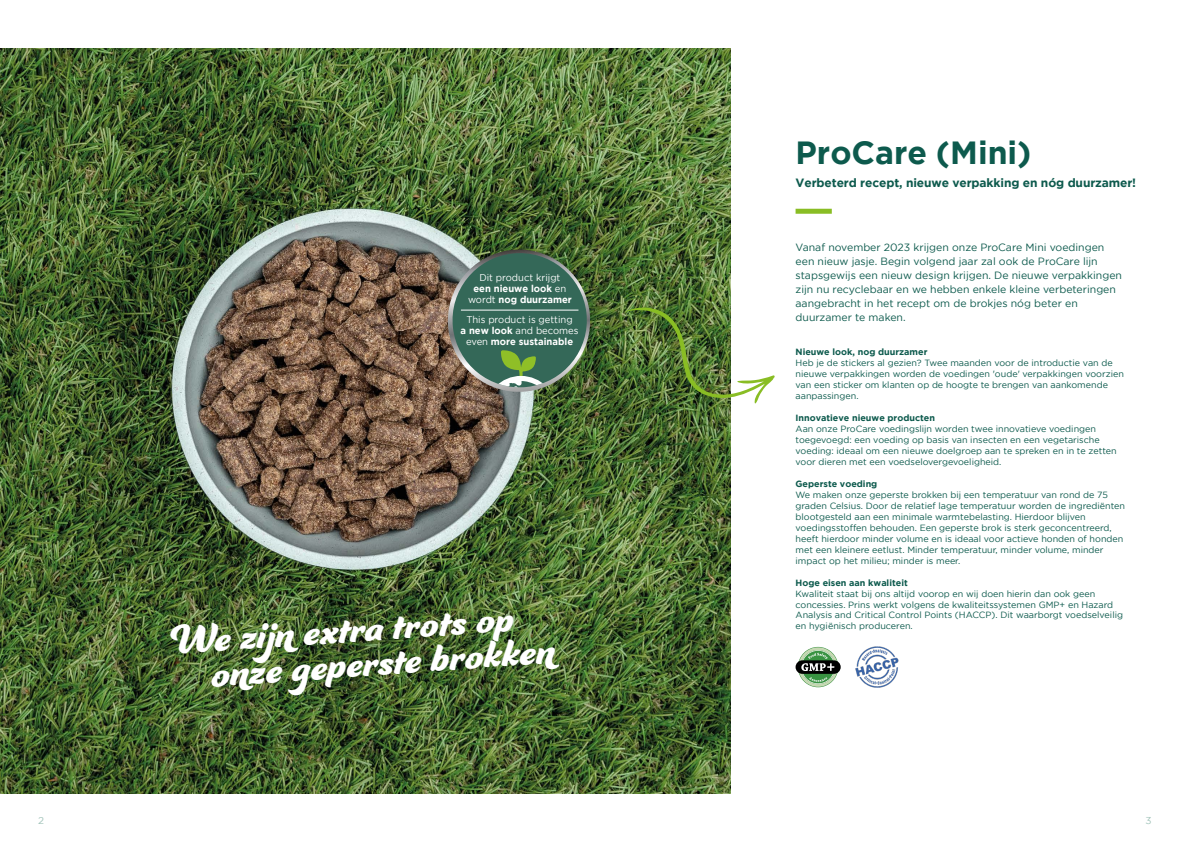
<style>
.page{position:relative;width:1191px;height:842px;background:#fff}
.page>*{position:absolute;margin:0;border:0;box-sizing:border-box;transform-origin:0 0}
.t1{font:44px/35px "Ganache";color:#fff}
.t2{font:700 32px "Gotham";color:#0d5a4d}
.t3{font:700 12px "Gotham";letter-spacing:-.01em;color:#0d5a4d}
.t4{font:10.5px/14px "Gotham";color:#0d5a4d}
.t5{font:10px "Gotham";color:#a2c4ba}
.t6{font:9.9px/10.9px "Gotham";color:#fff;text-align:center;scale:.96 1}
.t7{font:700 9.9px/10.9px "Gotham";color:#fff;text-align:center;scale:.96 1}
.t8{font:9px/11px "Gotham";color:#0d5a4d}
.t9{font:700 9px "Gotham";color:#0d5a4d}
.s1{font-weight:400}
.s2{font-weight:700}
</style>
<div class="page">
<img style="left:0;top:48px;width:731px;height:745px">
<div style="left:795px;top:209px;width:36px;height:5px;background:#89bd24"></div>
<img style="left:444px;top:250px;width:150px;height:146px">
<img style="left:625px;top:305px;width:149px;height:98px">
<svg style="left:795px;top:660px;width:45px;height:14px"></svg>
<svg style="left:798px;top:647px;width:40px;height:40px"></svg>
<img style="left:855px;top:646px;width:44px;height:42px">
<h2 class="t2" style="left:795px;top:134px;width:237px">ProCare (Mini)</h2>
<p class="t7" style="left:468px;top:271px;width:110px"><span class="s1">Dit product krijgt<br></span>een nieuwe look <span class="s1">en wordt</span> nog duurzamer</p>
<p class="t6" style="left:460px;top:314px;width:124px">This product is getting<br><span class="s2">a new look</span> and becomes even <span class="s2">more sustainable</span></p>
<h1 class="t1" style="left:207px;top:619px;width:346px;text-indent:-37px;rotate:-4deg">We zijn extra trots op onze geperste brokken</h1>
<h3 class="t3" style="left:795px;top:176px;width:342px">Verbeterd recept, nieuwe verpakking en nóg duurzamer!</h3>
<p class="t4" style="left:795px;top:240px;width:328px">Vanaf november 2023 krijgen onze ProCare Mini voedingen een nieuw jasje. Begin volgend jaar zal ook de ProCare lijn stapsgewijs een nieuw design krijgen. De nieuwe verpakkingen zijn nu recyclebaar en we hebben enkele kleine verbeteringen aangebracht in het recept om de brokjes nóg beter en duurzamer te maken.</p>
<p class="t9" style="left:795px;top:347px;width:133px">Nieuwe look, nog duurzamer</p>
<p class="t8" style="left:795px;top:357px;width:330px">Heb je de stickers al gezien? Twee maanden voor de introductie van de nieuwe verpakkingen worden de voedingen 'oude' verpakkingen voorzien van een sticker om klanten op de hoogte te brengen van aankomende aanpassingen.</p>
<p class="t9" style="left:795px;top:413px;width:141px">Innovatieve nieuwe producten</p>
<p class="t8" style="left:795px;top:423px;width:323px">Aan onze ProCare voedingslijn worden twee innovatieve voedingen toegevoegd: een voeding op basis van insecten en een vegetarische voeding: ideaal om een nieuwe doelgroep aan te spreken en in te zetten voor dieren met een voedselovergevoeligheid.</p>
<p class="t9" style="left:795px;top:479px;width:83px">Geperste voeding</p>
<p class="t8" style="left:795px;top:489px;width:331px">We maken onze geperste brokken bij een temperatuur van rond de 75 graden Celsius. Door de relatief lage temperatuur worden de ingrediënten blootgesteld aan een minimale warmtebelasting. Hierdoor blijven voedingsstoffen behouden. Een geperste brok is sterk geconcentreerd, heeft hierdoor minder volume en is ideaal voor actieve honden of honden met een kleinere eetlust. Minder temperatuur, minder volume, minder impact op het milieu; minder is meer.</p>
<p class="t9" style="left:795px;top:578px;width:114px">Hoge eisen aan kwaliteit</p>
<p class="t8" style="left:795px;top:588px;width:329px">Kwaliteit staat bij ons altijd voorop en wij doen hierin dan ook geen concessies. Prins werkt volgens de kwaliteitssystemen GMP+ en Hazard Analysis and Critical Control Points (HACCP). Dit waarborgt voedselveilig en hygiënisch produceren.</p>
<p class="t5" style="left:38px;top:815px;width:7px">2</p>
<p class="t5" style="left:1145px;top:815px;width:8px">3</p>
</div>
